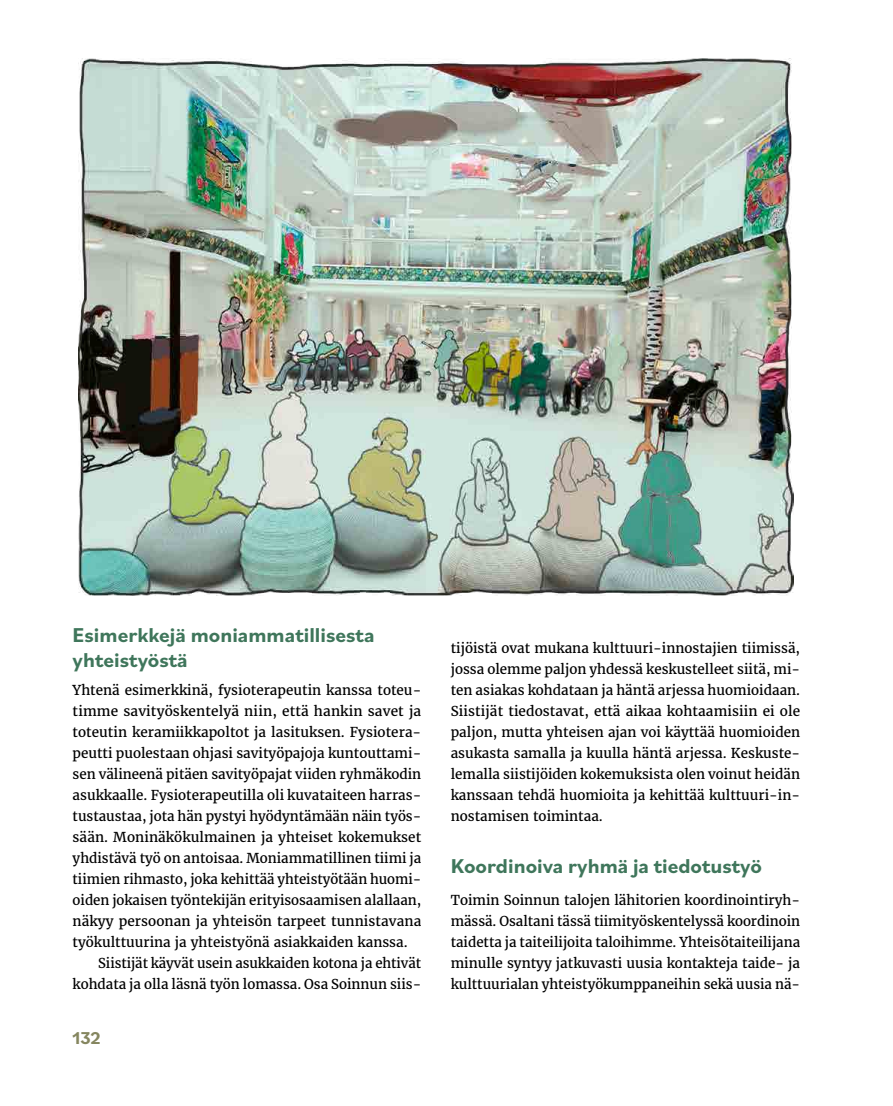
<style>
.page{position:relative;width:893px;height:1106px;background:#fff}
.page>*{position:absolute;margin:0;border:0;box-sizing:border-box;transform-origin:0 0}
.t1{font:700 21px/25.2px "Bilo";color:#3f765b}
.t2{font:700 18px "Bilo";color:#85865f}
.leipis_ei_sis_p{font:13.5px/21px "Merriweather";color:#000;text-align:justify}
.leipis_p{font:13.5px/21px "Merriweather";color:#000;text-align:right}
</style>
<div class="page">
<img style="left:78px;top:59px;width:716px;height:536px">
<h3 class="t1" style="left:73px;top:622px;width:304px">Esimerkkejä moniammatillisesta yhteistyöstä</h3>
<p class="leipis_ei_sis_p" style="left:73px;top:679px;width:350px">Yhtenä esimerkkinä, fysioterapeutin kanssa toteu&shy;timme savityöskentelyä niin, että hankin savet ja toteutin keramiikkapoltot ja lasituksen. Fysiotera&shy;peutti puolestaan ohjasi savityöpajoja kuntouttami&shy;sen välineenä pitäen savityöpajat viiden ryhmäkodin asukkaalle. Fysioterapeutilla oli kuvataiteen harras&shy;tustaustaa, jota hän pystyi hyödyntämään näin työs&shy;sään. Moninäkökulmainen ja yhteiset kokemukset yhdistävä työ on antoisaa. Moniammatillinen tiimi ja tiimien rihmasto, joka kehittää yhteistyötään huomi&shy;oiden jokaisen työntekijän erityisosaamisen alallaan, näkyy persoonan ja yhteisön tarpeet tunnistavana työkulttuurina ja yhteistyönä asiakkaiden kanssa.</p>
<p class="leipis_p" style="left:73px;top:952px;width:350px">Siistijät käyvät usein asukkaiden kotona ja ehtivät kohdata ja olla läsnä työn lomassa. Osa Soinnun siis-</p>
<h2 class="t2" style="left:72px;top:1026px;width:30px">132</h2>
<p class="leipis_p" style="left:451px;top:637px;width:351px;text-align:justify">tijöistä ovat mukana kulttuuri-innostajien tiimissä, jossa olemme paljon yhdessä keskustelleet siitä, mi&shy;ten asiakas kohdataan ja häntä arjessa huomioidaan.<br>Siistijät tiedostavat, että aikaa kohtaamisiin ei ole paljon, mutta yhteisen ajan voi käyttää huomioiden asukasta samalla ja kuulla häntä arjessa. Keskuste&shy;lemalla siistijöiden kokemuksista olen voinut heidän kanssaan tehdä huomioita ja kehittää kulttuuri-in&shy;nostamisen toimintaa.</p>
<h3 class="t1" style="left:451px;top:853px;width:313px">Koordinoiva ryhmä ja tiedotustyö</h3>
<p class="leipis_ei_sis_p" style="left:451px;top:889px;width:351px">Toimin Soinnun talojen lähitorien koordinointiryh&shy;mässä. Osaltani tässä tiimityöskentelyssä koordinoin taidetta ja taiteilijoita taloihimme. Yhteisötaiteilijana minulle syntyy jatkuvasti uusia kontakteja taide- ja kulttuurialan yhteistyökumppaneihin sekä uusia nä-</p>
</div>
